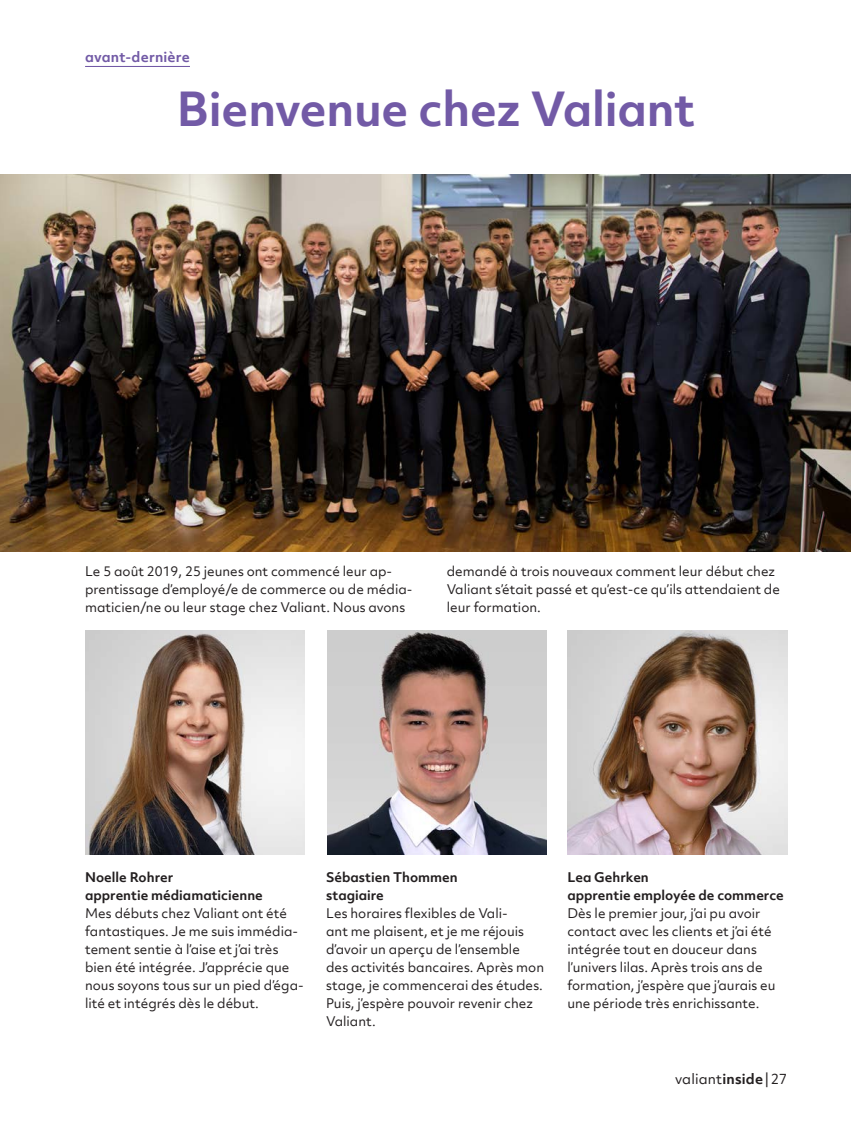
<style>
.page{position:relative;width:851px;height:1127px;background:#fff}
.page>*{position:absolute;margin:0;border:0;box-sizing:border-box;transform-origin:0 0}
.t1{font:700 45px "Objektiv Mk 2";letter-spacing:-.005em;color:#725aa6}
.t2{font:13.5px "Objektiv Mk 2";letter-spacing:.01em;color:#231f20}
.t3{font:700 13.5px "Objektiv Mk 2";letter-spacing:.015em;color:#725aa6}
.t4{font:12.75px/18px "Objektiv Mk 2";color:#231f20}
.t5{font:700 12.75px "Objektiv Mk 2";color:#231f20}
.s1{font-weight:700}
</style>
<div class="page">
<hr style="left:85px;top:66px;width:105px;height:1px;background:#725aa6">
<img style="left:0;top:174px;width:850px;height:378px">
<img style="left:85px;top:630px;width:220px;height:224px">
<img style="left:327px;top:630px;width:219px;height:224px">
<img style="left:567px;top:630px;width:220px;height:224px">
<p class="t3" style="left:85px;top:47px;width:106px">avant-dernière</p>
<p class="t1" style="left:177px;top:77px;width:519px">Bienvenue chez Valiant</p>
<p class="t4" style="left:85px;top:562px;width:329px">Le 5 août 2019, 25 jeunes ont commencé leur ap&shy;prentissage d’employé/e de commerce ou de média&shy;maticien/ne ou leur stage chez Valiant. Nous avons</p>
<p class="t4" style="left:446px;top:562px;width:334px">demandé à trois nouveaux comment leur début chez<br>Valiant s’était passé et qu’est-ce qu’ils attendaient de leur formation.</p>
<p class="t5" style="left:85px;top:868px;width:90px">Noelle Rohrer</p>
<p class="t5" style="left:85px;top:886px;width:179px">apprentie médiamaticienne</p>
<p class="t4" style="left:85px;top:904px;width:220px">Mes débuts chez Valiant ont été fantastiques. Je me suis immédia&shy;tement sentie à l’aise et j’ai très bien été intégrée. J’apprécie que nous soyons tous sur un pied d’éga&shy;lité et intégrés dès le début.</p>
<p class="t5" style="left:326px;top:868px;width:133px">Sébastien Thommen</p>
<p class="t5" style="left:326px;top:886px;width:59px">stagiaire</p>
<p class="t4" style="left:326px;top:904px;width:219px">Les horaires flexibles de Vali-<br>ant me plaisent, et je me réjouis d’avoir un aperçu de l’ensemble des activités bancaires. Après mon stage, je commencerai des études.<br>Puis, j’espère pouvoir revenir chez<br>Valiant.</p>
<p class="t5" style="left:567px;top:868px;width:83px">Lea Gehrken</p>
<p class="t5" style="left:567px;top:886px;width:218px">apprentie employée de commerce</p>
<p class="t4" style="left:567px;top:904px;width:210px">Dès le premier jour, j’ai pu avoir contact avec les clients et j’ai été intégrée tout en douceur dans l’univers lilas. Après trois ans de formation, j’espère que j’aurais eu une période très enrichissante.</p>
<p class="t2" style="left:675px;top:1070px;width:113px">valiant<span class="s1">inside</span>|27</p>
</div>
